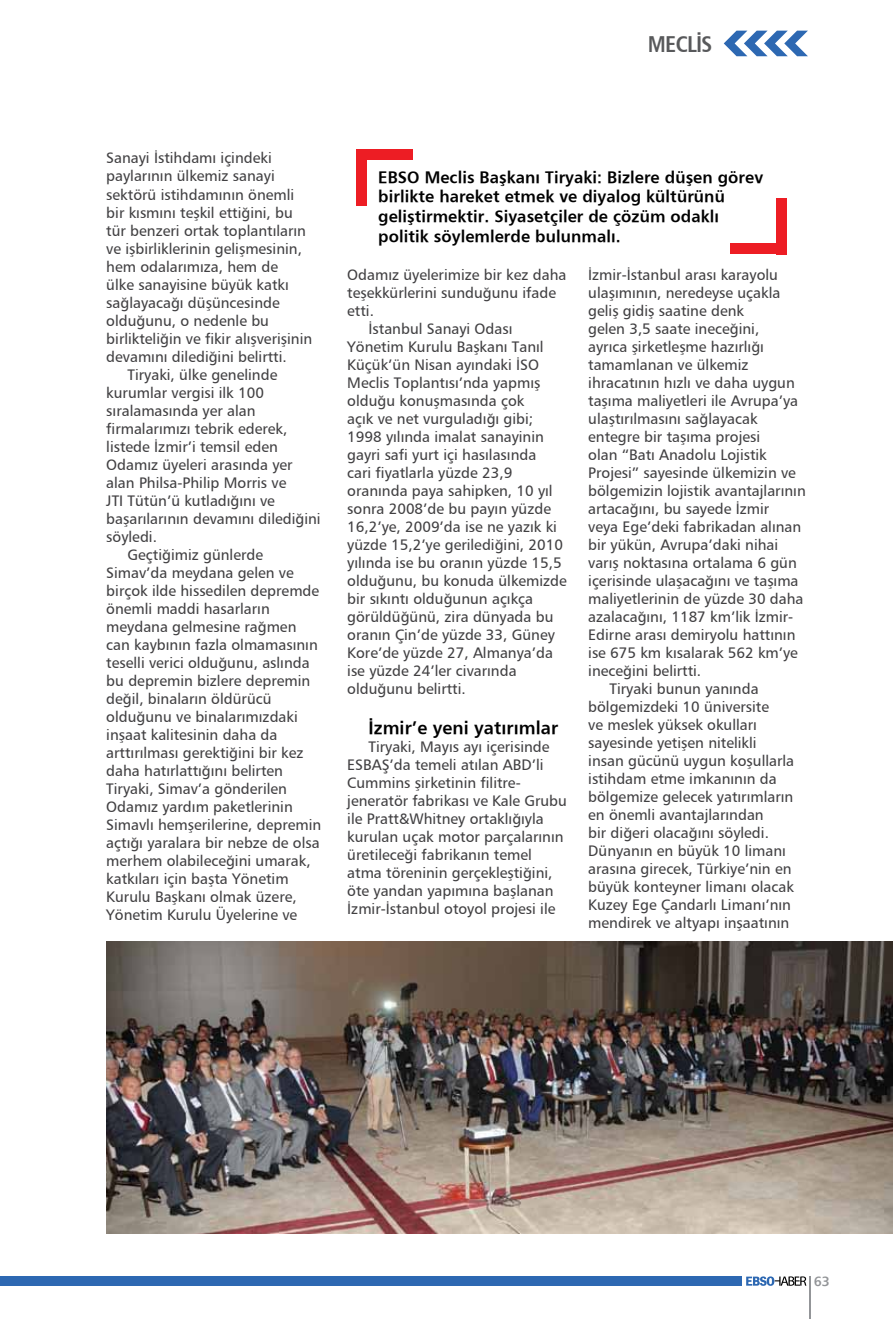
<style>
.page{position:relative;width:893px;height:1319px;background:#fff}
.page>*{position:absolute;margin:0;border:0;box-sizing:border-box;transform-origin:0 0}
.t1{font:700 condensed 22.5px "Frutiger";letter-spacing:-.03em;color:#58595b}
.t2{font:700 18px "Frutiger";letter-spacing:.005em;color:#000}
.t3{font:700 16.5px/19.8px "Frutiger";letter-spacing:.005em;color:#000}
.t4{font:15px/18px "Frutiger Roman";color:#414042}
.t5{font:700 13.5px "Frutiger";color:#939598}
</style>
<div class="page">
<svg style="left:746px;top:1276px;width:60px;height:9px"></svg>
<div style="left:0;top:1276px;width:742px;height:9px;background:#2d68b2"></div>
<hr style="left:809px;top:1276px;width:2px;height:42px;background:#939598">
<svg style="left:724px;top:31px;width:84px;height:25px"></svg>
<img style="left:106px;top:941px;width:787px;height:292px">
<div style="left:356px;top:149px;width:56px;height:10px;background:#ed1d24"></div>
<div style="left:356px;top:149px;width:11px;height:56px;background:#ed1d24"></div>
<div style="left:730px;top:243px;width:56px;height:11px;background:#ed1d24"></div>
<div style="left:776px;top:198px;width:10px;height:56px;background:#ed1d24"></div>
<h1 class="t1" style="left:648px;top:30px;width:66px">MECLİS</h1>
<p class="t4" style="left:106px;top:149px;width:167px">Sanayi İstihdamı içindeki</p>
<p class="t4" style="left:106px;top:167px;width:170px">paylarının ülkemiz sanayi</p>
<p class="t4" style="left:106px;top:185px;width:190px">sektörü istihdamının önemli</p>
<p class="t4" style="left:106px;top:203px;width:188px">bir kısmını teşkil ettiğini, bu</p>
<p class="t4" style="left:106px;top:221px;width:201px">tür benzeri ortak toplantıların</p>
<p class="t4" style="left:106px;top:239px;width:197px">ve işbirliklerinin gelişmesinin,</p>
<p class="t4" style="left:106px;top:257px;width:173px">hem odalarımıza, hem de</p>
<p class="t4" style="left:106px;top:275px;width:184px">ülke sanayisine büyük katkı</p>
<p class="t4" style="left:106px;top:293px;width:175px">sağlayacağı düşüncesinde</p>
<p class="t4" style="left:106px;top:311px;width:164px">olduğunu, o nedenle bu</p>
<p class="t4" style="left:106px;top:329px;width:207px">birlikteliğin ve fikir alışverişinin</p>
<p class="t4" style="left:106px;top:347px;width:182px">devamını dilediğini belirtti.</p>
<p class="t4" style="left:128px;top:365px;width:151px">Tiryaki, ülke genelinde</p>
<p class="t4" style="left:106px;top:383px;width:159px">kurumlar vergisi ilk 100</p>
<p class="t4" style="left:106px;top:401px;width:151px">sıralamasında yer alan</p>
<p class="t4" style="left:106px;top:419px;width:183px">firmalarımızı tebrik ederek,</p>
<p class="t4" style="left:106px;top:437px;width:173px">listede İzmir’i temsil eden</p>
<p class="t4" style="left:106px;top:455px;width:188px">Odamız üyeleri arasında yer</p>
<p class="t4" style="left:106px;top:473px;width:182px">alan Philsa-Philip Morris ve</p>
<p class="t4" style="left:106px;top:491px;width:170px">JTI Tütün’ü kutladığını ve</p>
<p class="t4" style="left:106px;top:509px;width:216px">başarılarının devamını dilediğini</p>
<p class="t4" style="left:106px;top:527px;width:52px">söyledi.</p>
<p class="t4" style="left:128px;top:545px;width:137px">Geçtiğimiz günlerde</p>
<p class="t4" style="left:106px;top:563px;width:189px">Simav’da meydana gelen ve</p>
<p class="t4" style="left:106px;top:581px;width:214px">birçok ilde hissedilen depremde</p>
<p class="t4" style="left:106px;top:599px;width:165px">önemli maddi hasarların</p>
<p class="t4" style="left:106px;top:617px;width:192px">meydana gelmesine rağmen</p>
<p class="t4" style="left:106px;top:635px;width:213px">can kaybının fazla olmamasının</p>
<p class="t4" style="left:106px;top:653px;width:205px">teselli verici olduğunu, aslında</p>
<p class="t4" style="left:106px;top:671px;width:206px">bu depremin bizlere depremin</p>
<p class="t4" style="left:106px;top:689px;width:167px">değil, binaların öldürücü</p>
<p class="t4" style="left:106px;top:707px;width:193px">olduğunu ve binalarımızdaki</p>
<p class="t4" style="left:106px;top:725px;width:173px">inşaat kalitesinin daha da</p>
<p class="t4" style="left:106px;top:743px;width:199px">arttırılması gerektiğini bir kez</p>
<p class="t4" style="left:106px;top:761px;width:178px">daha hatırlattığını belirten</p>
<p class="t4" style="left:106px;top:779px;width:182px">Tiryaki, Simav’a gönderilen</p>
<p class="t4" style="left:106px;top:797px;width:188px">Odamız yardım paketlerinin</p>
<p class="t4" style="left:106px;top:815px;width:216px">Simavlı hemşerilerine, depremin</p>
<p class="t4" style="left:106px;top:833px;width:215px">açtığı yaralara bir nebze de olsa</p>
<p class="t4" style="left:106px;top:851px;width:206px">merhem olabileceğini umarak,</p>
<p class="t4" style="left:106px;top:869px;width:184px">katkıları için başta Yönetim</p>
<p class="t4" style="left:106px;top:887px;width:192px">Kurulu Başkanı olmak üzere,</p>
<p class="t4" style="left:106px;top:905px;width:193px">Yönetim Kurulu Üyelerine ve</p>
<p class="t3" style="left:378px;top:167px;width:386px">EBSO Meclis Başkanı Tiryaki: Bizlere düşen görev birlikte hareket etmek ve diyalog kültürünü geliştirmektir. Siyasetçiler de çözüm odaklı politik söylemlerde bulunmalı.</p>
<p class="t4" style="left:347px;top:265px;width:221px">Odamız üyelerimize bir kez daha</p>
<p class="t4" style="left:347px;top:283px;width:210px">teşekkürlerini sunduğunu ifade</p>
<p class="t4" style="left:347px;top:301px;width:28px">etti.</p>
<p class="t4" style="left:368px;top:319px;width:145px">İstanbul Sanayi Odası</p>
<p class="t4" style="left:347px;top:337px;width:198px">Yönetim Kurulu Başkanı Tanıl</p>
<p class="t4" style="left:347px;top:355px;width:193px">Küçük’ün Nisan ayındaki İSO</p>
<p class="t4" style="left:347px;top:373px;width:195px">Meclis Toplantısı’nda yapmış</p>
<p class="t4" style="left:347px;top:391px;width:179px">olduğu konuşmasında çok</p>
<p class="t4" style="left:347px;top:409px;width:187px">açık ve net vurguladığı gibi;</p>
<p class="t4" style="left:347px;top:427px;width:198px">1998 yılında imalat sanayinin</p>
<p class="t4" style="left:347px;top:445px;width:191px">gayri safi yurt içi hasılasında</p>
<p class="t4" style="left:347px;top:463px;width:167px">cari fiyatlarla yüzde 23,9</p>
<p class="t4" style="left:347px;top:481px;width:207px">oranında paya sahipken, 10 yıl</p>
<p class="t4" style="left:347px;top:499px;width:205px">sonra 2008’de bu payın yüzde</p>
<p class="t4" style="left:347px;top:517px;width:211px">16,2’ye, 2009’da ise ne yazık ki</p>
<p class="t4" style="left:347px;top:535px;width:217px">yüzde 15,2’ye gerilediğini, 2010</p>
<p class="t4" style="left:347px;top:553px;width:216px">yılında ise bu oranın yüzde 15,5</p>
<p class="t4" style="left:347px;top:571px;width:221px">olduğunu, bu konuda ülkemizde</p>
<p class="t4" style="left:347px;top:589px;width:187px">bir sıkıntı olduğunun açıkça</p>
<p class="t4" style="left:347px;top:607px;width:208px">görüldüğünü, zira dünyada bu</p>
<p class="t4" style="left:347px;top:625px;width:209px">oranın Çin’de yüzde 33, Güney</p>
<p class="t4" style="left:347px;top:643px;width:207px">Kore’de yüzde 27, Almanya’da</p>
<p class="t4" style="left:347px;top:661px;width:171px">ise yüzde 24’ler civarında</p>
<p class="t4" style="left:347px;top:679px;width:120px">olduğunu belirtti.</p>
<p class="t2" style="left:369px;top:716px;width:191px">İzmir’e yeni yatırımlar</p>
<p class="t4" style="left:347px;top:737px;width:221px;text-indent:21px">Tiryaki, Mayıs ayı içerisinde<br>ESBAŞ’da temeli atılan ABD’li<br>Cummins şirketinin filitre&shy;jeneratör fabrikası ve Kale Grubu ile Pratt&amp;Whitney ortaklığıyla kurulan uçak motor parçalarının üretileceği fabrikanın temel atma töreninin gerçekleştiğini, öte yandan yapımına başlanan<br>İzmir-İstanbul otoyol projesi ile</p>
<p class="t4" style="left:588px;top:265px;width:191px">İzmir-İstanbul arası karayolu</p>
<p class="t4" style="left:588px;top:283px;width:194px">ulaşımının, neredeyse uçakla</p>
<p class="t4" style="left:588px;top:301px;width:157px">geliş gidiş saatine denk</p>
<p class="t4" style="left:588px;top:319px;width:173px">gelen 3,5 saate ineceğini,</p>
<p class="t4" style="left:588px;top:337px;width:177px">ayrıca şirketleşme hazırlığı</p>
<p class="t4" style="left:588px;top:355px;width:162px">tamamlanan ve ülkemiz</p>
<p class="t4" style="left:588px;top:373px;width:208px">ihracatının hızlı ve daha uygun</p>
<p class="t4" style="left:588px;top:391px;width:211px">taşıma maliyetleri ile Avrupa’ya</p>
<p class="t4" style="left:588px;top:409px;width:171px">ulaştırılmasını sağlayacak</p>
<p class="t4" style="left:588px;top:427px;width:174px">entegre bir taşıma projesi</p>
<p class="t4" style="left:588px;top:445px;width:180px">olan “Batı Anadolu Lojistik</p>
<p class="t4" style="left:588px;top:463px;width:209px">Projesi” sayesinde ülkemizin ve</p>
<p class="t4" style="left:588px;top:481px;width:219px">bölgemizin lojistik avantajlarının</p>
<p class="t4" style="left:588px;top:499px;width:183px">artacağını, bu sayede İzmir</p>
<p class="t4" style="left:588px;top:517px;width:215px">veya Ege’deki fabrikadan alınan</p>
<p class="t4" style="left:588px;top:535px;width:192px">bir yükün, Avrupa’daki nihai</p>
<p class="t4" style="left:588px;top:553px;width:210px">varış noktasına ortalama 6 gün</p>
<p class="t4" style="left:588px;top:571px;width:212px">içerisinde ulaşacağını ve taşıma</p>
<p class="t4" style="left:588px;top:589px;width:217px">maliyetlerinin de yüzde 30 daha</p>
<p class="t4" style="left:588px;top:607px;width:206px">azalacağını, 1187 km’lik İzmir-</p>
<p class="t4" style="left:588px;top:625px;width:209px">Edirne arası demiryolu hattının</p>
<p class="t4" style="left:588px;top:643px;width:211px">ise 675 km kısalarak 562 km’ye</p>
<p class="t4" style="left:588px;top:661px;width:115px">ineceğini belirtti.</p>
<p class="t4" style="left:609px;top:679px;width:151px">Tiryaki bunun yanında</p>
<p class="t4" style="left:588px;top:697px;width:182px">bölgemizdeki 10 üniversite</p>
<p class="t4" style="left:588px;top:715px;width:170px">ve meslek yüksek okulları</p>
<p class="t4" style="left:588px;top:733px;width:170px">sayesinde yetişen nitelikli</p>
<p class="t4" style="left:588px;top:751px;width:207px">insan gücünü uygun koşullarla</p>
<p class="t4" style="left:588px;top:769px;width:190px">istihdam etme imkanının da</p>
<p class="t4" style="left:588px;top:787px;width:207px">bölgemize gelecek yatırımların</p>
<p class="t4" style="left:588px;top:805px;width:177px">en önemli avantajlarından</p>
<p class="t4" style="left:588px;top:823px;width:182px">bir diğeri olacağını söyledi.</p>
<p class="t4" style="left:588px;top:841px;width:199px">Dünyanın en büyük 10 limanı</p>
<p class="t4" style="left:588px;top:859px;width:205px">arasına girecek, Türkiye’nin en</p>
<p class="t4" style="left:588px;top:877px;width:207px">büyük konteyner limanı olacak</p>
<p class="t4" style="left:588px;top:895px;width:204px">Kuzey Ege Çandarlı Limanı’nın</p>
<p class="t4" style="left:588px;top:913px;width:203px">mendirek ve altyapı inşaatının</p>
<p class="t5" style="left:814px;top:1272px;width:18px">63</p>
</div>
